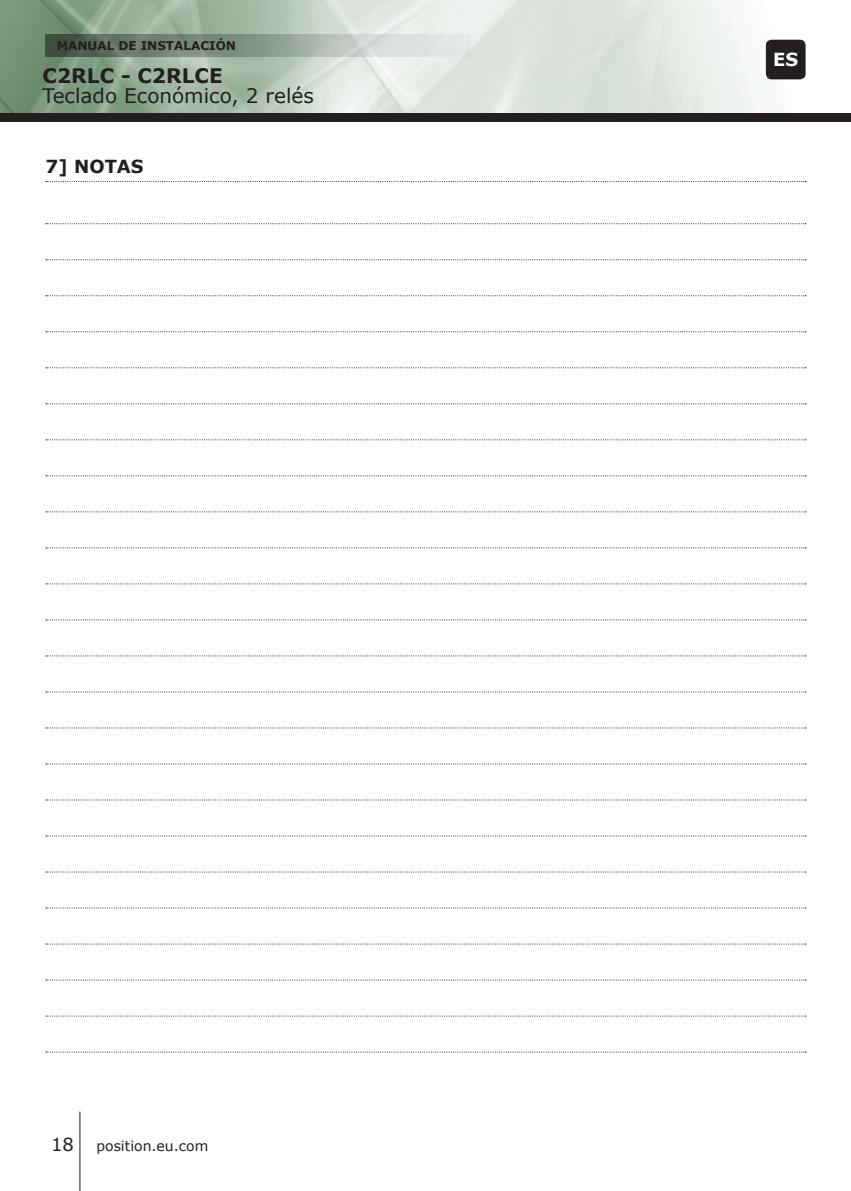
<style>
.page{position:relative;width:851px;height:1191px;background:#fff}
.page>*{position:absolute;margin:0;border:0;box-sizing:border-box;transform-origin:0 0}
.t1{font:20px "Verdana";color:#231f20}
.t2{font:700 20px "Verdana";color:#231f20}
.t3{font:700 18px "Verdana";color:#231f20}
.t4{font:700 18px "Verdana";color:#fff}
.t5{font:14px "Verdana";color:#231f20}
.t6{font:700 12px "Verdana";color:#231f20}
.s1{font-size:18px}
</style>
<div class="page">
<img style="left:0;top:0;width:806px;height:113px">
<div style="left:0;top:113px;width:850px;height:9px;background:#231f20"></div>
<svg style="left:45px;top:34px;width:426px;height:23px;background:#95a297"></svg>
<div style="left:765px;top:40px;width:40px;height:39px;background:#231f20;border-radius:6px"></div>
<hr style="left:79px;top:1111px;width:1px;height:80px;background:#231f20">
<svg style="left:46px;top:181px;width:760px;height:1px"></svg>
<svg style="left:46px;top:223px;width:760px;height:1px"></svg>
<svg style="left:46px;top:259px;width:760px;height:1px"></svg>
<svg style="left:46px;top:295px;width:760px;height:1px"></svg>
<svg style="left:46px;top:331px;width:760px;height:1px"></svg>
<svg style="left:46px;top:367px;width:760px;height:1px"></svg>
<svg style="left:46px;top:403px;width:760px;height:1px"></svg>
<svg style="left:46px;top:439px;width:760px;height:1px"></svg>
<svg style="left:46px;top:475px;width:760px;height:1px"></svg>
<svg style="left:46px;top:511px;width:760px;height:1px"></svg>
<svg style="left:46px;top:547px;width:760px;height:1px"></svg>
<svg style="left:46px;top:583px;width:760px;height:1px"></svg>
<svg style="left:46px;top:619px;width:760px;height:1px"></svg>
<svg style="left:46px;top:655px;width:760px;height:1px"></svg>
<svg style="left:46px;top:691px;width:760px;height:1px"></svg>
<svg style="left:46px;top:727px;width:760px;height:1px"></svg>
<svg style="left:46px;top:763px;width:760px;height:1px"></svg>
<svg style="left:46px;top:799px;width:760px;height:1px"></svg>
<svg style="left:46px;top:835px;width:760px;height:1px"></svg>
<svg style="left:46px;top:871px;width:760px;height:1px"></svg>
<svg style="left:46px;top:907px;width:760px;height:1px"></svg>
<svg style="left:46px;top:943px;width:760px;height:1px"></svg>
<svg style="left:46px;top:979px;width:760px;height:1px"></svg>
<svg style="left:46px;top:1015px;width:760px;height:1px"></svg>
<svg style="left:46px;top:1051px;width:760px;height:1px"></svg>
<p class="t6" style="left:57px;top:38px;width:181px">MANUAL DE INSTALACIÓN</p>
<p class="t2" style="left:43px;top:62px;width:182px">C2RLC - C2RLCE</p>
<p class="t1" style="left:43px;top:83px;width:273px">Teclado Económico, 2 relés</p>
<p class="t3" style="left:45px;top:154px;width:100px">7] NOTAS</p>
<p class="t5" style="left:51px;top:1137px;width:159px"><span class="s1">18</span> position.eu.com</p>
<p class="t4" style="left:773px;top:48px;width:27px">ES</p>
</div>
